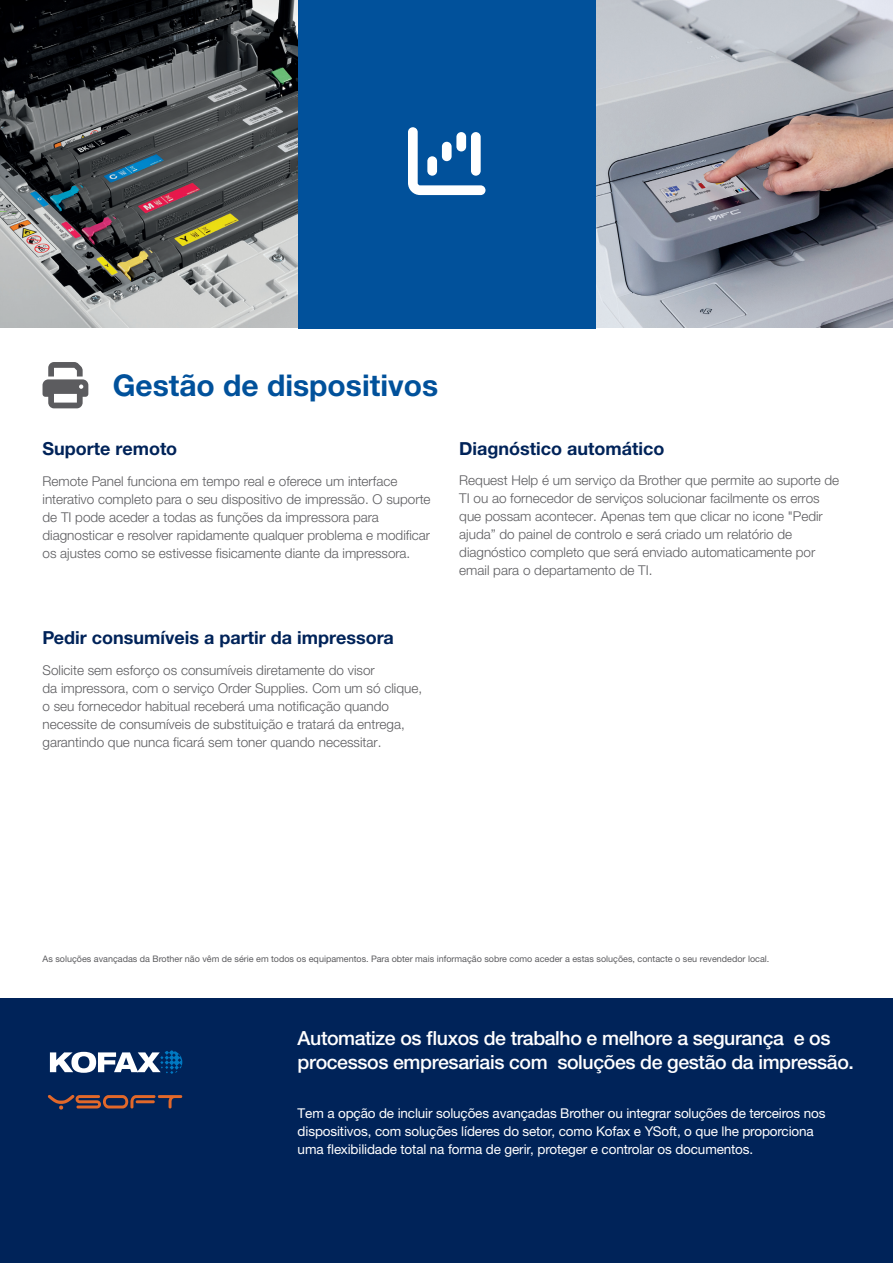
<style>
.page{position:relative;width:893px;height:1263px;background:#fff}
.page>*{position:absolute;margin:0;border:0;box-sizing:border-box;transform-origin:0 0}
.t1{font:700 30px "Helvetica Neue LTW1 G";color:#01519b}
.t2{font:500 19.5px/24px "Helvetica Neue LTW1 G";letter-spacing:-.02em;color:#fff}
.t3{font:700 18px "Helvetica Neue LTW1 G";color:#002359}
.t4{font:300 13.5px/18px "Helvetica Neue LTW1 G";color:#5c5c5f}
.t5{font:13.5px/18px "Helvetica Neue LTW1 G";letter-spacing:-.01em;color:#fff}
.t6{font:9px "Helvetica Neue LTW1 G";color:#5c5c5f}
</style>
<div class="page">
<div style="left:0;top:998px;width:893px;height:265px;background:#002359"></div>
<img style="left:0;top:0;width:298px;height:327px">
<img style="left:595px;top:0;width:298px;height:327px">
<svg style="left:48px;top:1095px;width:134px;height:14px"></svg>
<svg style="left:50px;top:1050px;width:132px;height:24px"></svg>
<svg style="left:43px;top:362px;width:45px;height:46px"></svg>
<div style="left:298px;top:0;width:297px;height:328px;background:#01519b"></div>
<svg style="left:408px;top:127px;width:77px;height:68px"></svg>
<h1 class="t1" style="left:113px;top:366px;width:327px">Gestão de dispositivos</h1>
<h3 class="t3" style="left:43px;top:437px;width:136px">Suporte remoto</h3>
<p class="t4" style="left:43px;top:472px;width:389px">Remote Panel funciona em tempo real e oferece um interface interativo completo para o seu dispositivo de impressão. O suporte de TI pode aceder a todas as funções da impressora para diagnosticar e resolver rapidamente qualquer problema e modificar os ajustes como se estivesse fisicamente diante da impressora.</p>
<h3 class="t3" style="left:43px;top:627px;width:353px">Pedir consumíveis a partir da impressora</h3>
<p class="t4" style="left:43px;top:661px;width:381px">Solicite sem esforço os consumíveis diretamente do visor<br>da impressora, com o serviço Order Supplies. Com um só clique, o seu fornecedor habitual receberá uma notificação quando necessite de consumíveis de substituição e tratará da entrega, garantindo que nunca ficará sem toner quando necessitar.</p>
<h3 class="t3" style="left:459px;top:437px;width:207px">Diagnóstico automático</h3>
<p class="t4" style="left:459px;top:471px;width:382px">Request Help é um serviço da Brother que permite ao suporte de TI ou ao fornecedor de serviços solucionar facilmente os erros que possam acontecer. Apenas tem que clicar no icone "Pedir ajuda” do painel de controlo e será criado um relatório de diagnóstico completo que será enviado automaticamente por email para o departamento de TI.</p>
<p class="t6" style="left:43px;top:953px;width:728px">As soluções avançadas da Brother não vêm de série em todos os equipamentos. Para obter mais informação sobre como aceder a estas soluções, contacte o seu revendedor local.</p>
<h2 class="t2" style="left:298px;top:1026px;width:558px">Automatize os fluxos de trabalho e melhore a segurança e os processos empresariais com soluções de gestão da impressão.</h2>
<p class="t5" style="left:298px;top:1104px;width:529px">Tem a opção de incluir soluções avançadas Brother ou integrar soluções de terceiros nos dispositivos, com soluções líderes do setor, como Kofax e YSoft, o que lhe proporciona uma flexibilidade total na forma de gerir, proteger e controlar os documentos.</p>
</div>
